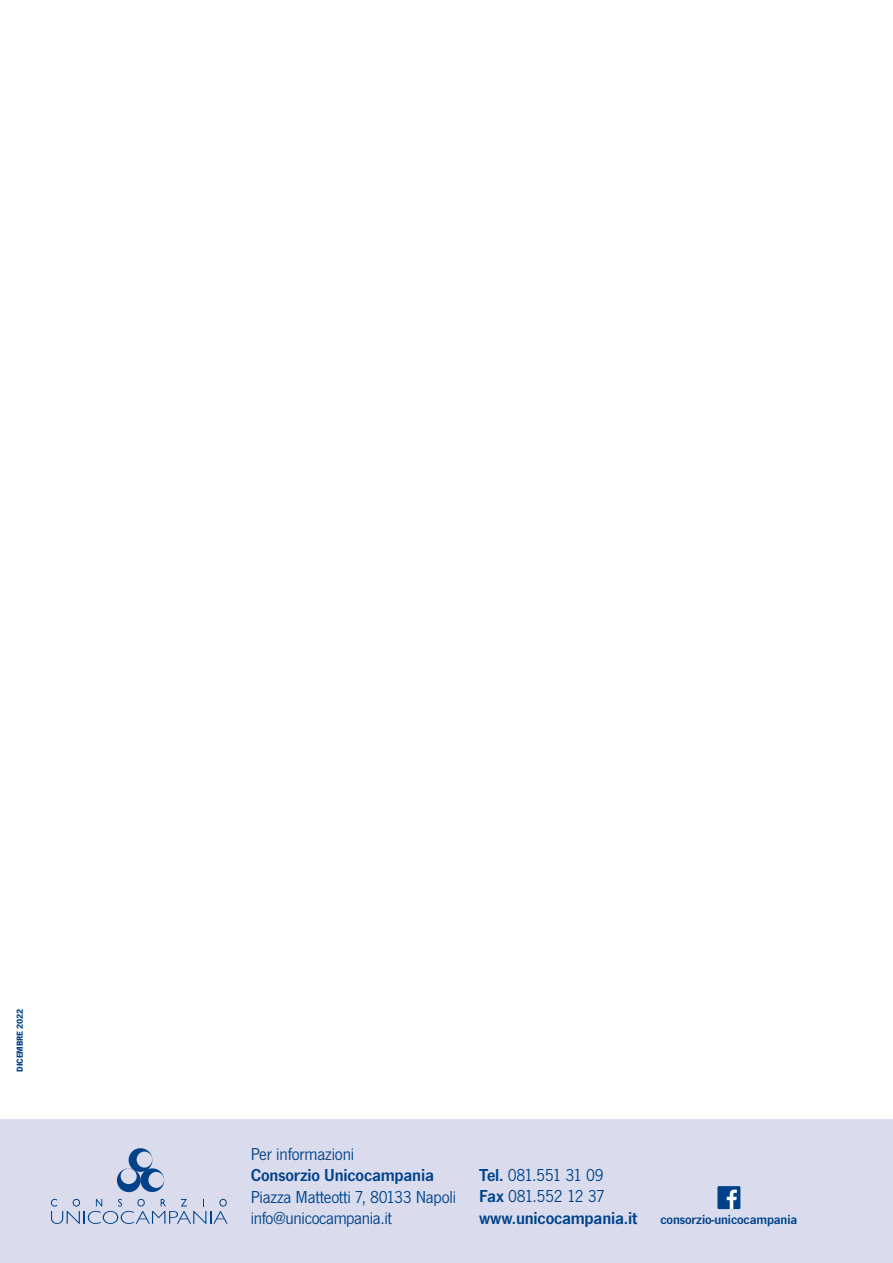
<style>
.page{position:relative;width:893px;height:1263px;background:#fff}
.page>*{position:absolute;margin:0;border:0;box-sizing:border-box;transform-origin:0 0}
.t1{font:600 18px/21.6px "News Got T";letter-spacing:-.01em;color:#004289}
.t2{font:18px/21.6px "News Got T";letter-spacing:-.01em;color:#004289}
.t3{font:600 13.8px "News Got T";letter-spacing:-.01em;color:#004289}
.t4{font:700 9px "News Got T";letter-spacing:-.02em;color:#004289}
.s1{font-weight:400}
</style>
<div class="page">
<div style="left:0;top:1119px;width:893px;height:144px;background:#dadcee"></div>
<svg style="left:51px;top:1199px;width:177px;height:25px"></svg>
<svg style="left:116px;top:1148px;width:48px;height:45px"></svg>
<div style="left:717px;top:1186px;width:23px;height:23px;background:#004289"></div>
<svg style="left:727px;top:1189px;width:10px;height:20px"></svg>
<p class="t4" style="left:15px;top:1072px;width:65px;rotate:-90deg">DICEMBRE 2022</p>
<p class="t2" style="left:251px;top:1142px;width:105px">Per informazioni</p>
<p class="t1" style="left:251px;top:1164px;width:185px">Consorzio Unicocampania</p>
<p class="t2" style="left:251px;top:1185px;width:207px">Piazza Matteotti 7, 80133 Napoli info@unicocampania.it</p>
<p class="t1" style="left:479px;top:1163px;width:160px">Tel. <span class="s1">081.551 31 09<br></span>Fax <span class="s1">081.552 12 37 </span>www.unicocampania.it</p>
<p class="t3" style="left:660px;top:1212px;width:138px">consorzio-unicocampania</p>
</div>
